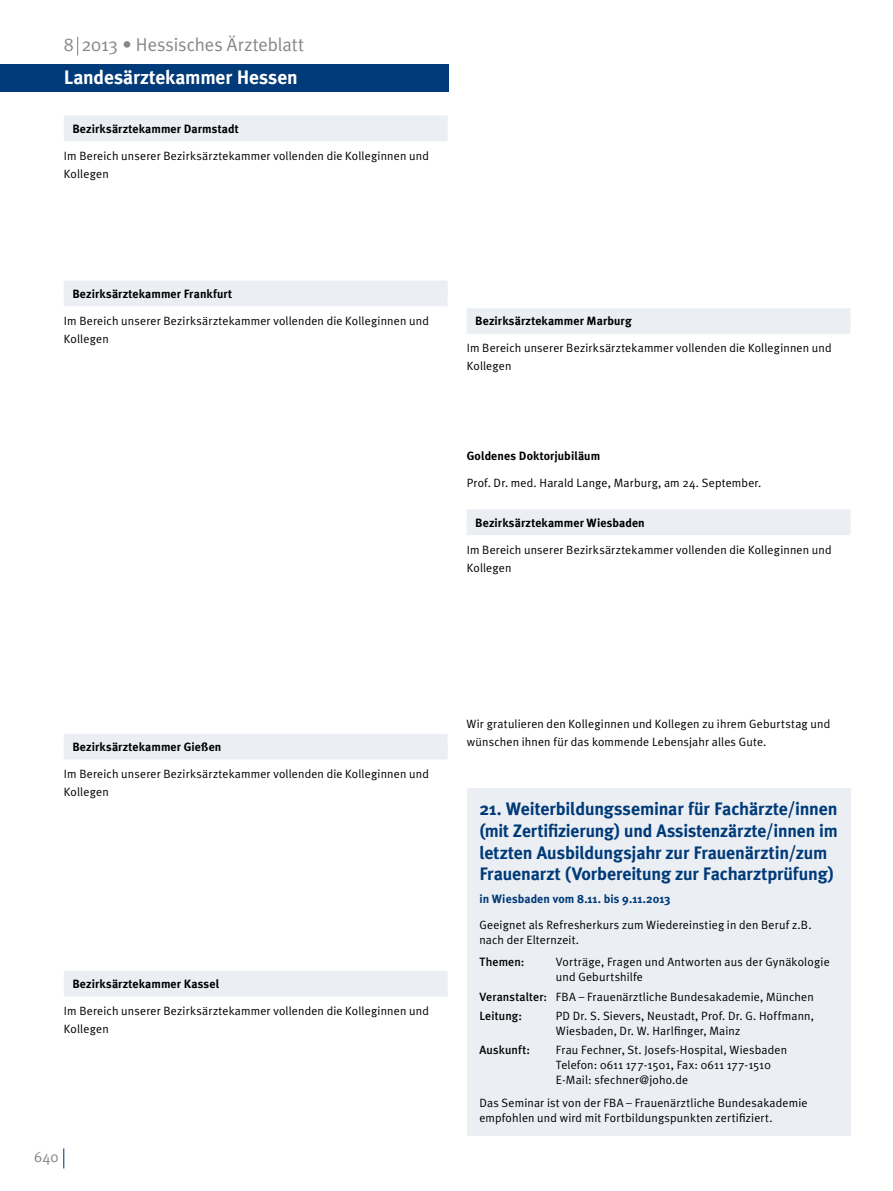
<style>
.page{position:relative;width:893px;height:1191px;background:#fff}
.page>*{position:absolute;margin:0;border:0;box-sizing:border-box;transform-origin:0 0}
.t1{font:700 19.5px "Meta Plus";letter-spacing:-.005em;color:#fff}
.t2{font:18.6px "Meta Plus Normal";color:#878787}
.Amtliches_Überschrif{font:700 18px/21.6px "Meta Plus";letter-spacing:-.01em;color:#003a78}
.t3{font:15px "Meta Plus Normal";color:#878787}
.Amtliches{font:12px/15px "Meta Plus Normal";letter-spacing:.01em;color:#000}
.Raster{font:700 12px "Meta Plus";letter-spacing:.01em;color:#000}
.Amtliches-2{font:700 12px "Meta Plus";letter-spacing:.005em;color:#003a78}
.Amtliches-3{font:500 12px "Meta Plus";letter-spacing:.01em;color:#000}
.Amtliches-4{font:700 12px "Meta Plus";letter-spacing:.005em;color:#000}
.s1{font-family:"Meta Plus";font-weight:500}
</style>
<div class="page">
<svg style="left:77px;top:37px;width:1px;height:18px"></svg>
<div style="left:0;top:64px;width:449px;height:27px;background:#003a78"></div>
<svg style="left:63px;top:1148px;width:1px;height:20px"></svg>
<div style="left:64px;top:115px;width:384px;height:15px;background:#ebeff4"></div>
<div style="left:64px;top:126px;width:384px;height:15px;background:#ebeff4"></div>
<div style="left:64px;top:280px;width:384px;height:15px;background:#ebeff4"></div>
<div style="left:64px;top:291px;width:384px;height:15px;background:#ebeff4"></div>
<div style="left:64px;top:733px;width:384px;height:15px;background:#ebeff4"></div>
<div style="left:64px;top:744px;width:384px;height:15px;background:#ebeff4"></div>
<div style="left:64px;top:970px;width:384px;height:15px;background:#ebeff4"></div>
<div style="left:64px;top:981px;width:384px;height:15px;background:#ebeff4"></div>
<div style="left:467px;top:308px;width:383px;height:15px;background:#ebeff4"></div>
<div style="left:467px;top:319px;width:383px;height:15px;background:#ebeff4"></div>
<div style="left:467px;top:509px;width:383px;height:15px;background:#ebeff4"></div>
<div style="left:467px;top:520px;width:383px;height:15px;background:#ebeff4"></div>
<div style="left:467px;top:788px;width:383px;height:347px;background:#ebeff4"></div>
<p class="t2" style="left:64px;top:34px;width:242px">8 2013 • Hessisches Ärzteblatt</p>
<p class="t1" style="left:64px;top:66px;width:235px">Landesärztekammer Hessen</p>
<p class="Raster" style="left:72px;top:122px;width:168px">Bezirksärztekammer Darmstadt</p>
<p class="Amtliches" style="left:64px;top:148px;width:366px">Im Bereich unserer Bezirksärztekammer vollenden die Kolleginnen und</p>
<p class="Amtliches" style="left:64px;top:166px;width:46px">Kollegen</p>
<p class="Raster" style="left:72px;top:287px;width:161px">Bezirksärztekammer Frankfurt</p>
<p class="Amtliches" style="left:64px;top:313px;width:366px">Im Bereich unserer Bezirksärztekammer vollenden die Kolleginnen und</p>
<p class="Amtliches" style="left:64px;top:331px;width:46px">Kollegen</p>
<p class="Raster" style="left:475px;top:314px;width:158px">Bezirksärztekammer Marburg</p>
<p class="Amtliches" style="left:467px;top:341px;width:366px">Im Bereich unserer Bezirksärztekammer vollenden die Kolleginnen und</p>
<p class="Amtliches" style="left:467px;top:359px;width:46px">Kollegen</p>
<p class="Amtliches-4" style="left:467px;top:449px;width:135px">Goldenes Doktorjubiläum</p>
<p class="Amtliches" style="left:467px;top:476px;width:296px">Prof. Dr. med. Harald Lange, Marburg, am 24. September.</p>
<p class="Raster" style="left:475px;top:515px;width:171px">Bezirksärztekammer Wiesbaden</p>
<p class="Amtliches" style="left:467px;top:542px;width:366px">Im Bereich unserer Bezirksärztekammer vollenden die Kolleginnen und</p>
<p class="Amtliches" style="left:467px;top:560px;width:46px">Kollegen</p>
<p class="Raster" style="left:72px;top:740px;width:151px">Bezirksärztekammer Gießen</p>
<p class="Amtliches" style="left:64px;top:766px;width:366px">Im Bereich unserer Bezirksärztekammer vollenden die Kolleginnen und</p>
<p class="Amtliches" style="left:64px;top:784px;width:46px">Kollegen</p>
<p class="Raster" style="left:72px;top:977px;width:148px">Bezirksärztekammer Kassel</p>
<p class="Amtliches" style="left:64px;top:1003px;width:366px">Im Bereich unserer Bezirksärztekammer vollenden die Kolleginnen und</p>
<p class="Amtliches" style="left:64px;top:1021px;width:46px">Kollegen</p>
<p class="t3" style="left:34px;top:1148px;width:26px">640</p>
<p class="Amtliches" style="left:467px;top:716px;width:365px">Wir gratulieren den Kolleginnen und Kollegen zu ihrem Geburtstag und</p>
<p class="Amtliches" style="left:467px;top:734px;width:301px">wünschen ihnen für das kommende Lebensjahr alles Gute.</p>
<p class="Amtliches_Überschrif" style="left:479px;top:798px;width:360px">21. Weiterbildungsseminar für Fachärzte/innen (mit Zertifizierung) und Assistenzärzte/innen im</p>
<p class="Amtliches_Überschrif" style="left:479px;top:841px;width:356px">letzten Ausbildungsjahr zur Frauenärztin/zum<br>Frauenarzt (Vorbereitung zur Facharztprüfung)</p>
<p class="Amtliches-2" style="left:479px;top:891px;width:193px">in Wiesbaden vom 8.11. bis 9.11.2013</p>
<p class="Amtliches" style="left:479px;top:917px;width:334px">Geeignet als Refresherkurs zum Wiedereinstieg in den Beruf z.B. nach der Elternzeit.</p>
<p class="Amtliches-3" style="left:479px;top:955px;width:47px">Themen:</p>
<p class="Amtliches" style="left:556px;top:954px;width:275px">Vorträge, Fragen und Antworten aus der Gynäkologie</p>
<p class="Amtliches" style="left:556px;top:969px;width:89px">und Geburtshilfe</p>
<p class="Amtliches" style="left:479px;top:989px;width:336px"><span class="s1">Veranstalter:</span> FBA – Frauenärztliche Bundesakademie, München</p>
<p class="Amtliches-3" style="left:479px;top:1008px;width:44px">Leitung:</p>
<p class="Amtliches" style="left:556px;top:1008px;width:260px">PD Dr. S. Sievers, Neustadt, Prof. Dr. G. Hoffmann,</p>
<p class="Amtliches" style="left:556px;top:1023px;width:186px">Wiesbaden, Dr. W. Harlfinger, Mainz</p>
<p class="Amtliches-3" style="left:479px;top:1043px;width:52px">Auskunft:</p>
<p class="Amtliches" style="left:556px;top:1042px;width:233px">Frau Fechner, St. Josefs-Hospital, Wiesbaden</p>
<p class="Amtliches" style="left:556px;top:1057px;width:216px">Telefon: 0611 177-1501, Fax: 0611 177-1510</p>
<p class="Amtliches" style="left:556px;top:1072px;width:134px">E-Mail: sfechner@joho.de</p>
<p class="Amtliches" style="left:479px;top:1095px;width:330px">Das Seminar ist von der FBA – Frauenärztliche Bundesakademie empfohlen und wird mit Fortbildungspunkten zertifiziert.</p>
</div>
